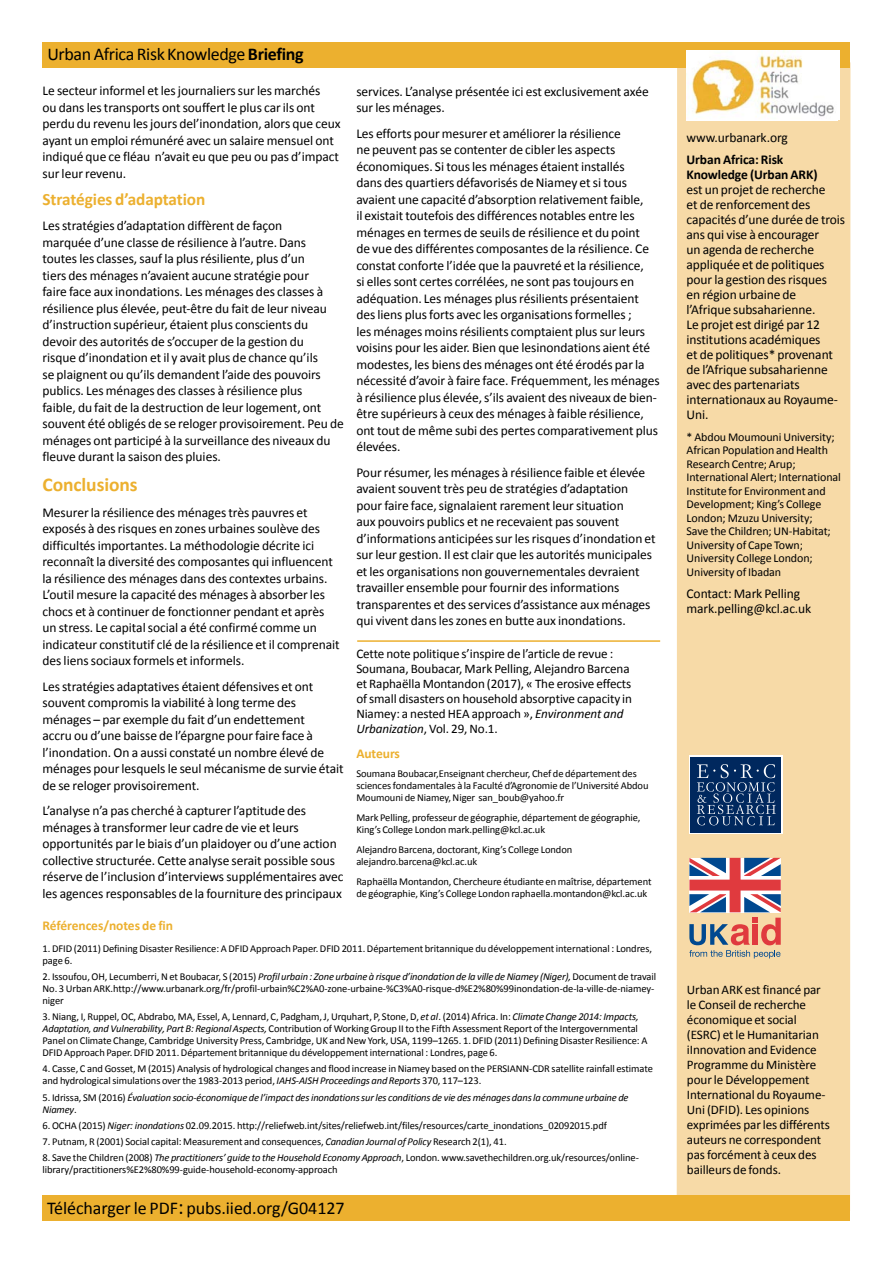
<style>
.page{position:relative;width:893px;height:1263px;background:#fff}
.page>*{position:absolute;margin:0;border:0;box-sizing:border-box;transform-origin:0 0}
.t1{font:700 19.5px "Calibri";letter-spacing:-.005em;color:#ecb02f}
.t2{font:18px "Calibri";letter-spacing:-.015em;color:#000}
.t3{font:700 17.25px "Calibri";letter-spacing:-.005em;color:#ecb02f}
.t4{font:13.5px/16.5px "Calibri";letter-spacing:-.005em;color:#000}
.t5{font:700 13.5px/15px "Calibri";letter-spacing:-.01em;color:#000}
.t6{font:700 13.5px "Calibri";letter-spacing:-.005em;color:#ecb02f}
.t7{font:13.2px/15px "Calibri";letter-spacing:-.01em;color:#000}
.t8{font:12px/13.5px "Calibri";letter-spacing:-.01em;color:#000}
.t9{font:10.5px/12px "Calibri";letter-spacing:-.01em;color:#000}
.t10{font:italic 10.5px/12px "Calibri";letter-spacing:-.015em;color:#000}
.s1{font-weight:700}
.s2{font-style:italic}
.s3{font-style:normal}
.s4{font-size:21px}
</style>
<div class="page">
<div style="left:677px;top:62px;width:173px;height:1149px;background:#f7daa7"></div>
<div style="left:43px;top:43px;width:807px;height:25px;background:#ecb02f"></div>
<div style="left:43px;top:1195px;width:807px;height:25px;background:#ecb02f"></div>
<svg style="left:689px;top:858px;width:92px;height:54px;background:#b38497"></svg>
<svg style="left:689px;top:918px;width:92px;height:40px"></svg>
<img style="left:686px;top:50px;width:151px;height:70px">
<div style="left:689px;top:756px;width:93px;height:78px;background:#00285e"></div>
<svg style="left:696px;top:764px;width:87px;height:70px"></svg>
<hr style="left:357px;top:640px;width:303px;height:2px;background:#ecb02f">
<h2 class="t2" style="left:47px;top:43px;width:258px">Urban Africa Risk Knowledge <span class="s1">Briefing</span></h2>
<p class="t4" style="left:43px;top:82px;width:300px">Le secteur informel et les journaliers sur les marchés<br>ou dans les transports ont souffert le plus car ils ont perdu du revenu les jours del’inondation, alors que ceux ayant un emploi rémunéré avec un salaire mensuel ont indiqué que ce fléau n’avait eu que peu ou pas d’impact sur leur revenu.</p>
<p class="t3" style="left:43px;top:188px;width:164px">Stratégies d’adaptation</p>
<p class="t4" style="left:43px;top:217px;width:303px">Les stratégies d’adaptation diffèrent de façon<br>marquée d’une classe de résilience à l’autre. Dans toutes les classes, sauf la plus résiliente, plus d’un<br>tiers des ménages n’avaient aucune stratégie pour<br>faire face aux inondations. Les ménages des classes à résilience plus élevée, peut-être du fait de leur niveau d’instruction supérieur, étaient plus conscients du devoir des autorités de s’occuper de la gestion du<br>risque d’inondation et il y avait plus de chance qu’ils<br>se plaignent ou qu’ils demandent l’aide des pouvoirs publics. Les ménages des classes à résilience plus<br>faible, du fait de la destruction de leur logement, ont souvent été obligés de se reloger provisoirement. Peu de ménages ont participé à la surveillance des niveaux du fleuve durant la saison des pluies.</p>
<h1 class="t1" style="left:43px;top:473px;width:97px">Conclusions</h1>
<p class="t4" style="left:43px;top:503px;width:299px">Mesurer la résilience des ménages très pauvres et exposés à des risques en zones urbaines soulève des difficultés importantes. La méthodologie décrite ici reconnaît la diversité des composantes qui influencent la résilience des ménages dans des contextes urbains.<br>L’outil mesure la capacité des ménages à absorber les chocs et à continuer de fonctionner pendant et après un stress. Le capital social a été confirmé comme un indicateur constitutif clé de la résilience et il comprenait des liens sociaux formels et informels.</p>
<p class="t4" style="left:43px;top:677px;width:303px">Les stratégies adaptatives étaient défensives et ont souvent compromis la viabilité à long terme des ménages – par exemple du fait d’un endettement<br>accru ou d’une baisse de l’épargne pour faire face à l’inondation. On a aussi constaté un nombre élevé de ménages pour lesquels le seul mécanisme de survie était de se reloger provisoirement.</p>
<p class="t4" style="left:43px;top:802px;width:302px">L’analyse n’a pas cherché à capturer l’aptitude des ménages à transformer leur cadre de vie et leurs opportunités par le biais d’un plaidoyer ou d’une action collective structurée. Cette analyse serait possible sous réserve de l’inclusion d’interviews supplémentaires avec les agences responsables de la fourniture des principaux</p>
<p class="t4" style="left:356px;top:82px;width:294px">services. L’analyse présentée ici est exclusivement axée sur les ménages.</p>
<p class="t4" style="left:356px;top:124px;width:305px">Les efforts pour mesurer et améliorer la résilience<br>ne peuvent pas se contenter de cibler les aspects économiques. Si tous les ménages étaient installés<br>dans des quartiers défavorisés de Niamey et si tous avaient une capacité d’absorption relativement faible,<br>il existait toutefois des différences notables entre les ménages en termes de seuils de résilience et du point<br>de vue des différentes composantes de la résilience. Ce constat conforte l’idée que la pauvreté et la résilience,<br>si elles sont certes corrélées, ne sont pas toujours en adéquation. Les ménages plus résilients présentaient des liens plus forts avec les organisations formelles ;<br>les ménages moins résilients comptaient plus sur leurs voisins pour les aider. Bien que lesinondations aient été modestes, les biens des ménages ont été érodés par la nécessité d’avoir à faire face. Fréquemment, les ménages à résilience plus élevée, s’ils avaient des niveaux de bien&shy;être supérieurs à ceux des ménages à faible résilience, ont tout de même subi des pertes comparativement plus élevées.</p>
<p class="t4" style="left:356px;top:463px;width:301px">Pour résumer, les ménages à résilience faible et élevée avaient souvent très peu de stratégies d’adaptation pour faire face, signalaient rarement leur situation<br>aux pouvoirs publics et ne recevaient pas souvent d’informations anticipées sur les risques d’inondation et sur leur gestion. Il est clair que les autorités municipales et les organisations non gouvernementales devraient travailler ensemble pour fournir des informations transparentes et des services d’assistance aux ménages qui vivent dans les zones en butte aux inondations.</p>
<p class="t7" style="left:356px;top:646px;width:277px">Cette note politique s’inspire de l’article de revue :<br>Soumana, Boubacar, Mark Pelling, Alejandro Barcena et Raphaëlla Montandon (2017), « The erosive effects of small disasters on household absorptive capacity in Niamey: a nested HEA approach », <span class="s2">Environment and Urbanization</span>, Vol. 29, No.1.</p>
<p class="t6" style="left:356px;top:745px;width:45px">Auteurs</p>
<p class="t9" style="left:356px;top:766px;width:294px">Soumana Boubacar,Enseignant chercheur, Chef de département des sciences fondamentales à la Faculté d’Agronomie de l’Université Abdou<br>Moumouni de Niamey, Niger san_boub@yahoo.fr</p>
<p class="t9" style="left:356px;top:811px;width:286px">Mark Pelling, professeur de géographie, département de géographie,<br>King’s College London mark.pelling@kcl.ac.uk</p>
<p class="t9" style="left:356px;top:843px;width:217px">Alejandro Barcena, doctorant, King’s College London alejandro.barcena@kcl.ac.uk</p>
<p class="t9" style="left:356px;top:875px;width:297px">Raphaëlla Montandon, Chercheure étudiante en maîtrise, département de géographie, King’s College London raphaella.montandon@kcl.ac.uk</p>
<p class="t6" style="left:43px;top:917px;width:132px">Références/notes de fin</p>
<p class="t9" style="left:43px;top:941px;width:611px">1. DFID (2011) Defining Disaster Resilience: A DFID Approach Paper. DFID 2011. Département britannique du développement international : Londres, page 6.</p>
<p class="t9" style="left:43px;top:970px;width:615px">2. Issoufou, OH, Lecumberri, N et Boubacar, S (2015) <span class="s2">Profil urbain : Zone urbaine à risque d’inondation de la ville de Niamey (Niger),</span> Document de travail<br>No. 3 Urban ARK.http://www.urbanark.org/fr/profil-urbain%C2%A0-zone-urbaine-%C3%A0-risque-d%E2%80%99inondation-de-la-ville-de-niamey&shy;niger</p>
<p class="t9" style="left:43px;top:1010px;width:606px">3. Niang, I, Ruppel, OC, Abdrabo, MA, Essel, A, Lennard, C, Padgham, J, Urquhart, P, Stone, D, <span class="s2">et al</span>. (2014) Africa. In: <span class="s2">Climate Change 2014: Impacts, Adaptation, and Vulnerability, Part B: Regional Aspects,</span> Contribution of Working Group II to the Fifth Assessment Report of the Intergovernmental Panel on Climate Change, Cambridge University Press, Cambridge, UK and New York, USA, 1199–1265. 1. DFID (2011) Defining Disaster Resilience: A DFID Approach Paper. DFID 2011. Département britannique du développement international : Londres, page 6.</p>
<p class="t9" style="left:43px;top:1062px;width:612px">4. Casse, C and Gosset, M (2015) Analysis of hydrological changes and flood increase in Niamey based on the PERSIANN-CDR satellite rainfall estimate and hydrological simulations over the 1983-2013 period, <span class="s2">IAHS-AISH Proceedings and Reports</span> 370, 117–123.</p>
<p class="t10" style="left:43px;top:1090px;width:588px"><span class="s3">5. Idrissa, SM (2016)</span> Évaluation socio-économique de l’impact des inondations sur les conditions de vie des ménages dans la commune urbaine de<br>Niamey<span class="s3">.</span></p>
<p class="t9" style="left:43px;top:1119px;width:566px">6. OCHA (2015) <span class="s2">Niger: inondations</span> 02.09.2015. http://reliefweb.int/sites/reliefweb.int/files/resources/carte_inondations_02092015.pdf</p>
<p class="t9" style="left:43px;top:1135px;width:466px">7. Putnam, R (2001) Social capital: Measurement and consequences, <span class="s2">Canadian Journal of Policy</span> Research 2(1), 41.</p>
<p class="t9" style="left:43px;top:1151px;width:598px">8. Save the Children (2008) <span class="s2">The practitioners’ guide to the Household Economy Approach</span>, London. www.savethechildren.org.uk/resources/online&shy;library/practitioners%E2%80%99-guide-household-economy-approach</p>
<h2 class="t2" style="left:47px;top:1196px;width:299px">Télécharger le PDF<span class="s4">:</span> pubs.iied.org/G04127</h2>
<p class="t4" style="left:686px;top:129px;width:103px">www.urbanark.org</p>
<p class="t5" style="left:686px;top:152px;width:133px">Urban Africa: Risk<br>Knowledge (Urban ARK)</p>
<p class="t4" style="left:686px;top:182px;width:160px;line-height:15px">est un projet de recherche<br>et de renforcement des capacités d’une durée de trois ans qui vise à encourager<br>un agenda de recherche appliquée et de politiques pour la gestion des risques<br>en région urbaine de<br>l’Afrique subsaharienne.<br>Le projet est dirigé par 12 institutions académiques<br>et de politiques* provenant de l’Afrique subsaharienne avec des partenariats internationaux au Royaume-<br>Uni.</p>
<p class="t8" style="left:686px;top:429px;width:156px">* Abdou Moumouni University;<br>African Population and Health<br>Research Centre; Arup;<br>International Alert; International<br>Institute for Environment and<br>Development; King’s College<br>London; Mzuzu University;<br>Save the Children; UN-Habitat;<br>University of Cape Town;<br>University College London;<br>University of Ibadan</p>
<p class="t4" style="left:686px;top:585px;width:126px;line-height:15px">Contact: Mark Pelling mark.pelling@kcl.ac.uk</p>
<p class="t7" style="left:687px;top:982px;width:144px">Urban ARK est financé par le Conseil de recherche économique et social (ESRC) et le Humanitarian iInnovation and Evidence<br>Programme du Ministère pour le Développement<br>International du Royaume-<br>Uni (DFID). Les opinions exprimées par les différents auteurs ne correspondent pas forcément à ceux des bailleurs de fonds.</p>
</div>
